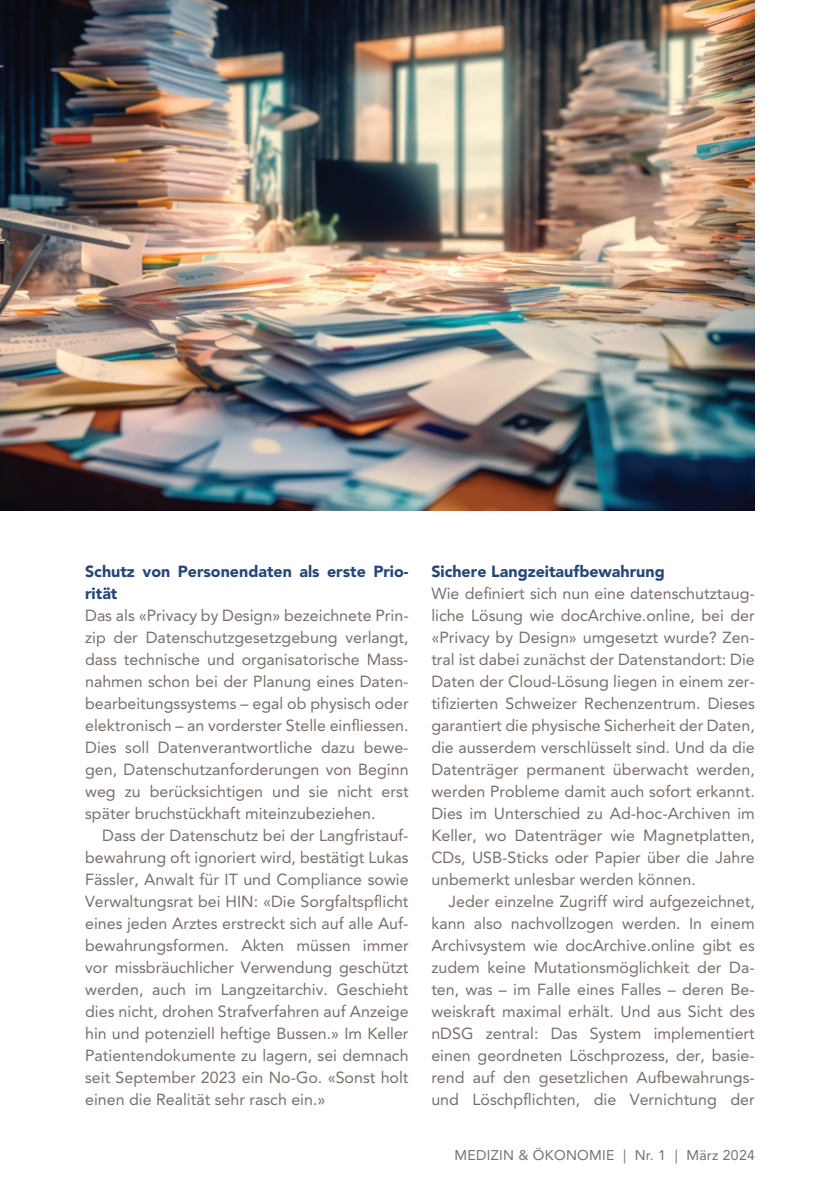
<style>
.page{position:relative;width:840px;height:1191px;background:#fff}
.page>*{position:absolute;margin:0;border:0;box-sizing:border-box;transform-origin:0 0}
.t1{font:16px/22px "Avenir LT Std";color:#7a6e69;text-align:justify}
.t2{font:900 16px/22px "Avenir LT Std";color:#244678}
.t3{font:14px "Avenir LT Std";letter-spacing:.02em;color:#7a6e69}
</style>
<div class="page">
<img style="left:0;top:0;width:754px;height:511px">
<p class="t2" style="left:85px;top:560px;width:325px">Schutz von Personendaten als erste Prio&shy;rität</p>
<p class="t1" style="left:85px;top:604px;width:325px">Das als «Privacy by Design» bezeichnete Prin&shy;zip der Datenschutzgesetzgebung verlangt, dass technische und organisatorische Mass&shy;nahmen schon bei der Planung eines Daten&shy;bearbeitungssystems – egal ob physisch oder elektronisch – an vorderster Stelle einfliessen.<br>Dies soll Datenverantwortliche dazu bewe&shy;gen, Datenschutzanforderungen von Beginn weg zu berücksichtigen und sie nicht erst später bruchstückhaft miteinzubeziehen.</p>
<p class="t1" style="left:85px;top:824px;width:325px;text-indent:17px">Dass der Datenschutz bei der Langfristauf&shy;bewahrung oft ignoriert wird, bestätigt Lukas Fässler, Anwalt für IT und Compliance sowie Verwaltungsrat bei H IN: «Die Sorgfaltspflicht eines jeden Arztes erstreckt sich auf alle Auf&shy;bewahrungsformen. Akten müssen immer vor missbräuchlicher Verwendung geschützt werden, auch im Langzeitarchiv. Geschieht dies nicht, drohen Strafverfahren auf Anzeige hin und potenziell heftige Bussen.» Im Keller Patientendokumente zu lagern, sei demnach seit September 2023 ein No-Go. «Sonst holt einen die Realität sehr rasch ein.»</p>
<p class="t2" style="left:431px;top:560px;width:235px">Sichere Langzeitaufbewahrung</p>
<p class="t1" style="left:431px;top:582px;width:325px">Wie definiert sich nun eine datenschutztaug&shy;liche Lösung wie docArchive.online, bei der «Privacy by Design» umgesetzt wurde? Zen&shy;tral ist dabei zunächst der Datenstandort: Die Daten der Cloud-Lösung liegen in einem zer&shy;tifizierten Schweizer Rechenzentrum. Dieses garantiert die physische Sicherheit der Daten, die ausserdem verschlüsselt sind. Und da die Datenträger permanent überwacht werden, werden Probleme damit auch sofort erkannt.<br>Dies im Unterschied zu Ad-hoc-Archiven im Keller, wo Datenträger wie Magnetplatten, CDs, USB-Sticks oder Papier über die Jahre unbemerkt unlesbar werden können.</p>
<p class="t1" style="left:431px;top:890px;width:325px;text-indent:17px">Jeder einzelne Zugriff wird aufgezeichnet, kann also nachvollzogen werden. In einem Archivsystem wie docArchive.online gibt es zudem keine Mutationsmöglichkeit der Da&shy;ten, was – im Falle eines Falles – deren Be&shy;weiskraft maximal erhält. Und aus Sicht des nDSG zentral: Das System implementiert einen geordneten Löschprozess, der, basie&shy;rend auf den gesetzlichen Aufbewahrungs&shy;und Löschpflichten, die Vernichtung der</p>
<p class="t3" style="left:454px;top:1146px;width:301px">MEDIZIN &amp; ÖKONOMIE | Nr. 1 | März 2024</p>
</div>
